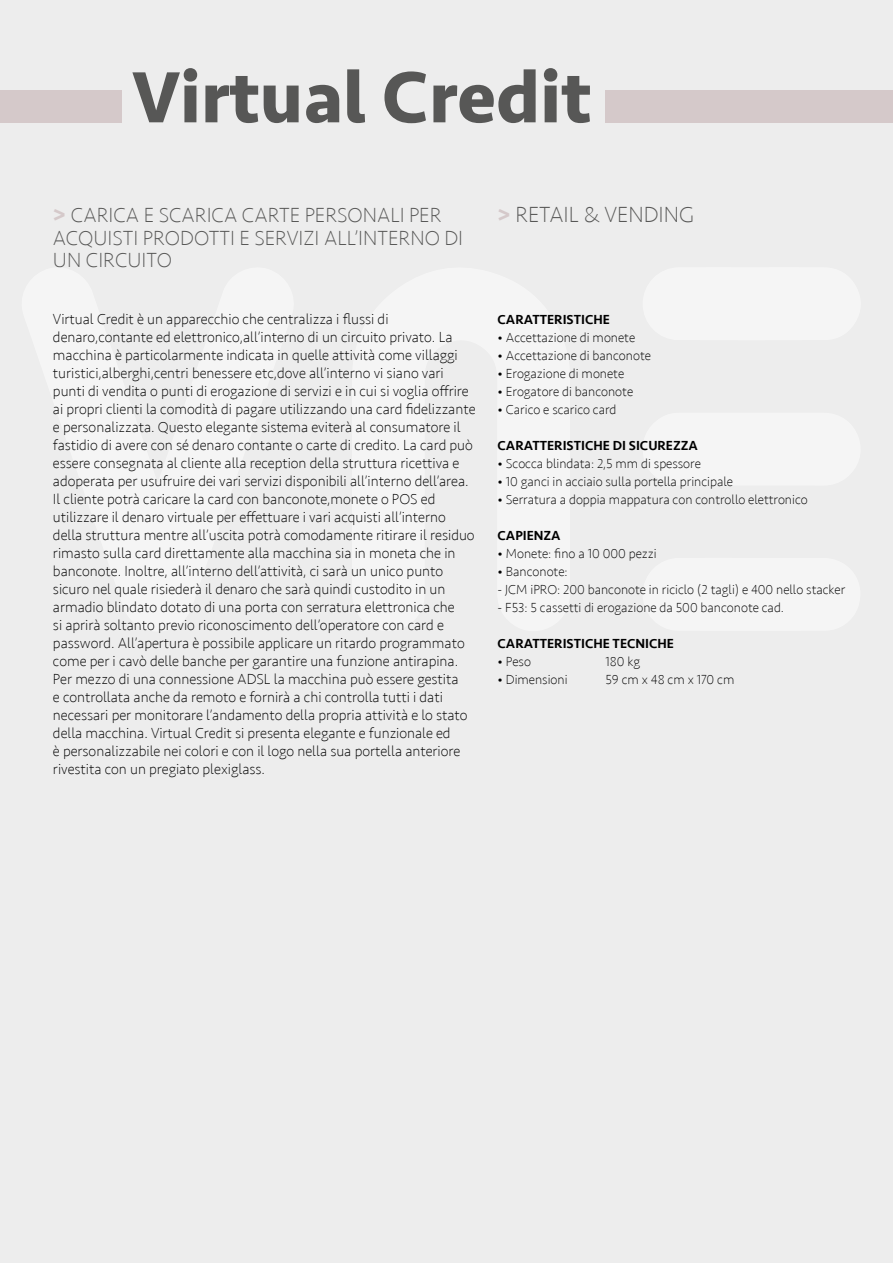
<style>
.page{position:relative;width:893px;height:1263px;background:#ededed}
.page>*{position:absolute;margin:0;border:0;box-sizing:border-box;transform-origin:0 0}
.t1{font:700 75px "Seravek";color:#575756}
.t2{font:200 22.5px "Seravek";color:#575756}
.t3{font:200 21px/22.5px "Seravek";color:#575756}
.t4{font:200 15px/18px "Seravek";color:#000}
.t5{font:200 13.5px "Seravek";color:#000}
.t6{font:500 13.5px "Seravek";color:#000}
.s1{font-weight:700;font-size:22.5px;color:#d5c9ca}
.s2{font-weight:700;color:#d5c9ca}
</style>
<div class="page">
<div style="left:0;top:90px;width:122px;height:33px;background:#d5c9ca"></div>
<div style="left:605px;top:90px;width:288px;height:33px;background:#d5c9ca"></div>
<h1 class="t1" style="left:132px;top:37px;width:460px">Virtual Credit</h1>
<h3 class="t3" style="left:53px;top:204px;width:412px"><span class="s1">&gt;</span> CARICA E SCARICA CARTE PERSONALI PER<br>ACQUISTI PRODOTTI E SERVIZI ALL’INTERNO DI<br>UN CIRCUITO</h3>
<h2 class="t2" style="left:497px;top:201px;width:198px"><span class="s2">&gt;</span> RETAIL &amp; VENDING</h2>
<p class="t4" style="left:53px;top:310px;width:424px">Virtual Credit è un apparecchio che centralizza i flussi di denaro,contante ed elettronico,all’interno di un circuito privato. La macchina è particolarmente indicata in quelle attività come villaggi turistici,alberghi,centri benessere etc,dove all’interno vi siano vari punti di vendita o punti di erogazione di servizi e in cui si voglia offrire ai propri clienti la comodità di pagare utilizzando una card fidelizzante e personalizzata. Questo elegante sistema eviterà al consumatore il fastidio di avere con sé denaro contante o carte di credito. La card può essere consegnata al cliente alla reception della struttura ricettiva e adoperata per usufruire dei vari servizi disponibili all’interno dell’area.<br>Il cliente potrà caricare la card con banconote,monete o POS ed utilizzare il denaro virtuale per effettuare i vari acquisti all’interno della struttura mentre all’uscita potrà comodamente ritirare il residuo rimasto sulla card direttamente alla macchina sia in moneta che in banconote. Inoltre, all’interno dell’attività, ci sarà un unico punto sicuro nel quale risiederà il denaro che sarà quindi custodito in un armadio blindato dotato di una porta con serratura elettronica che<br>si aprirà soltanto previo riconoscimento dell’operatore con card e password. All’apertura è possibile applicare un ritardo programmato come per i cavò delle banche per garantire una funzione antirapina.<br>Per mezzo di una connessione ADSL la macchina può essere gestita<br>e controllata anche da remoto e fornirà a chi controlla tutti i dati necessari per monitorare l’andamento della propria attività e lo stato della macchina. Virtual Credit si presenta elegante e funzionale ed<br>è personalizzabile nei colori e con il logo nella sua portella anteriore rivestita con un pregiato plexiglass.</p>
<p class="t6" style="left:497px;top:311px;width:114px">CARATTERISTICHE</p>
<p class="t5" style="left:497px;top:330px;width:139px">• Accettazione di monete</p>
<p class="t5" style="left:497px;top:348px;width:155px">• Accettazione di banconote</p>
<p class="t5" style="left:497px;top:366px;width:128px">• Erogazione di monete</p>
<p class="t5" style="left:497px;top:384px;width:137px">• Erogatore di banconote</p>
<p class="t5" style="left:497px;top:402px;width:120px">• Carico e scarico card</p>
<p class="t6" style="left:497px;top:437px;width:202px">CARATTERISTICHE DI SICUREZZA</p>
<p class="t5" style="left:497px;top:455px;width:205px">• Scocca blindata: 2,5 mm di spessore</p>
<p class="t5" style="left:497px;top:473px;width:237px">• 10 ganci in acciaio sulla portella principale</p>
<p class="t5" style="left:497px;top:491px;width:312px">• Serratura a doppia mappatura con controllo elettronico</p>
<p class="t6" style="left:497px;top:527px;width:65px">CAPIENZA</p>
<p class="t5" style="left:497px;top:545px;width:161px">• Monete: fino a 10 000 pezzi</p>
<p class="t5" style="left:497px;top:563px;width:72px">• Banconote:</p>
<p class="t5" style="left:497px;top:581px;width:349px">- JCM iPRO: 200 banconote in riciclo (2 tagli) e 400 nello stacker</p>
<p class="t5" style="left:497px;top:599px;width:288px">- F53: 5 cassetti di erogazione da 500 banconote cad.</p>
<p class="t6" style="left:497px;top:635px;width:178px">CARATTERISTICHE TECNICHE</p>
<p class="t5" style="left:497px;top:653px;width:35px">• Peso</p>
<p class="t5" style="left:605px;top:653px;width:36px">180 kg</p>
<p class="t5" style="left:497px;top:671px;width:72px">• Dimensioni</p>
<p class="t5" style="left:605px;top:671px;width:130px">59 cm x 48 cm x 170 cm</p>
</div>
